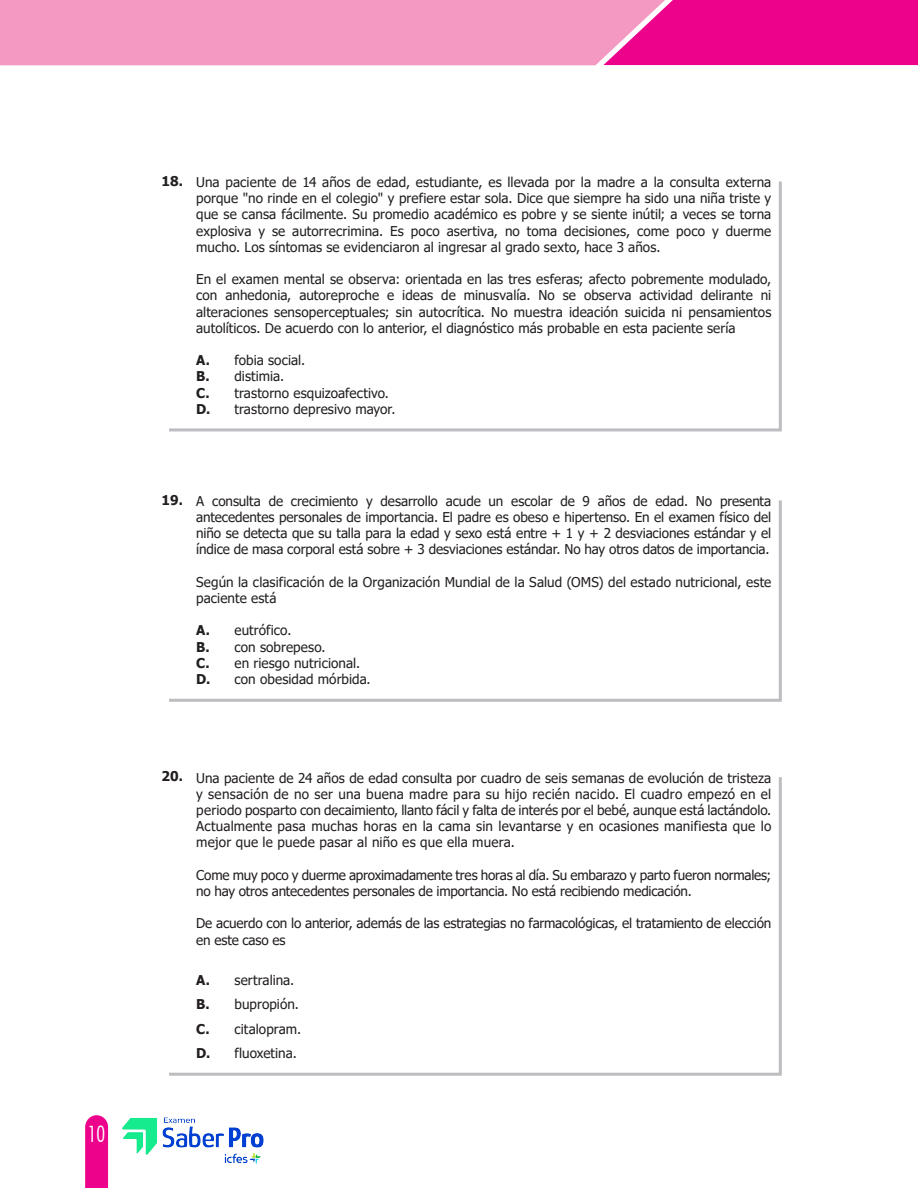
<style>
.page{position:relative;width:918px;height:1188px;background:#fff}
.page>*{position:absolute;margin:0;border:0;box-sizing:border-box;transform-origin:0 0}
.t1{font:300 condensed 22.5px "Futura BT";color:#fff}
.t2{font:13.5px/16.2px "Tahoma";color:#231f20}
.SUBTITULO{font:700 13.5px "Tahoma";color:#231f20}
.s1{font-weight:700}
</style>
<div class="page">
<svg style="left:85px;top:1115px;width:23px;height:73px;background:#ed0d91"></svg>
<div style="left:673px;top:0;width:245px;height:65px;background:#ed028c"></div>
<div style="left:0;top:0;width:673px;height:65px;background:#f499c2"></div>
<svg style="left:169px;top:181px;width:613px;height:251px"></svg>
<svg style="left:169px;top:500px;width:613px;height:202px"></svg>
<svg style="left:169px;top:777px;width:613px;height:299px"></svg>
<img style="left:123px;top:1117px;width:140px;height:46px">
<h1 class="t1" style="left:88px;top:1120px;width:19px">10</h1>
<p class="SUBTITULO" style="left:162px;top:172px;width:23px">18.</p>
<p class="t2" style="left:196px;top:175px;width:577px;text-align:justify">Una paciente de 14 años de edad, estudiante, es llevada por la madre a la consulta externa porque "no rinde en el colegio" y prefiere estar sola. Dice que siempre ha sido una niña triste y que se cansa fácilmente. Su promedio académico es pobre y se siente inútil; a veces se torna explosiva y se autorrecrimina. Es poco asertiva, no toma decisiones, come poco y duerme mucho. Los síntomas se evidenciaron al ingresar al grado sexto, hace 3 años.</p>
<p class="t2" style="left:196px;top:272px;width:577px;text-align:justify">En el examen mental se observa: orientada en las tres esferas; afecto pobremente modulado, con anhedonia, autoreproche e ideas de minusvalía. No se observa actividad delirante ni alteraciones sensoperceptuales; sin autocrítica. No muestra ideación suicida ni pensamientos autolíticos. De acuerdo con lo anterior, el diagnóstico más probable en esta paciente sería</p>
<p class="t2" style="left:196px;top:353px;width:201px"><span class="s1">A.</span> fobia social.<br><span class="s1">B.</span> distimia.<br><span class="s1">C.</span> trastorno esquizoafectivo.<br><span class="s1">D.</span> trastorno depresivo mayor.</p>
<p class="SUBTITULO" style="left:162px;top:490px;width:23px">19.</p>
<p class="t2" style="left:196px;top:494px;width:577px;text-align:justify">A consulta de crecimiento y desarrollo acude un escolar de 9 años de edad. No presenta antecedentes personales de importancia. El padre es obeso e hipertenso. En el examen físico del niño se detecta que su talla para la edad y sexo está entre + 1 y + 2 desviaciones estándar y el índice de masa corporal está sobre + 3 desviaciones estándar. No hay otros datos de importancia.</p>
<p class="t2" style="left:196px;top:575px;width:577px">Según la clasificación de la Organización Mundial de la Salud (OMS) del estado nutricional, este paciente está</p>
<p class="t2" style="left:196px;top:623px;width:176px"><span class="s1">A.</span> eutrófico.<br><span class="s1">B.</span> con sobrepeso.<br><span class="s1">C.</span> en riesgo nutricional.<br><span class="s1">D.</span> con obesidad mórbida.</p>
<p class="SUBTITULO" style="left:162px;top:766px;width:23px">20.</p>
<p class="t2" style="left:196px;top:770px;width:577px;text-align:justify">Una paciente de 24 años de edad consulta por cuadro de seis semanas de evolución de tristeza y sensación de no ser una buena madre para su hijo recién nacido. El cuadro empezó en el periodo posparto con decaimiento, llanto fácil y falta de interés por el bebé, aunque está lactándolo.<br>Actualmente pasa muchas horas en la cama sin levantarse y en ocasiones manifiesta que lo mejor que le puede pasar al niño es que ella muera.</p>
<p class="t2" style="left:196px;top:868px;width:577px">Come muy poco y duerme aproximadamente tres horas al día. Su embarazo y parto fueron normales; no hay otros antecedentes personales de importancia. No está recibiendo medicación.</p>
<p class="t2" style="left:196px;top:916px;width:577px">De acuerdo con lo anterior, además de las estrategias no farmacológicas, el tratamiento de elección en este caso es</p>
<p class="t2" style="left:196px;top:969px;width:106px;line-height:24.3px"><span class="s1">A.</span> sertralina.<br><span class="s1">B.</span> bupropión.<br><span class="s1">C.</span> citalopram.<br><span class="s1">D.</span> fluoxetina.</p>
</div>
